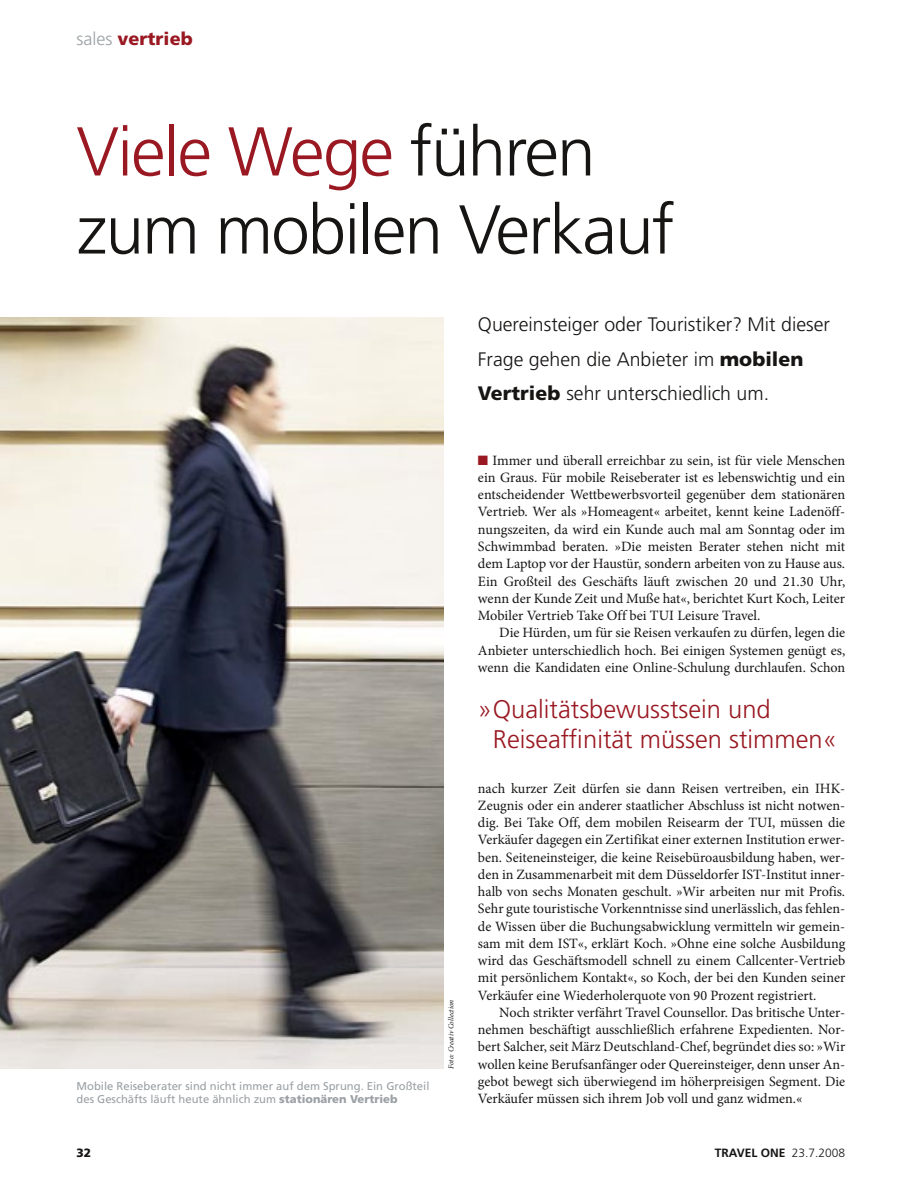
<style>
.page{position:relative;width:915px;height:1191px;background:#fff}
.page>*{position:absolute;margin:0;border:0;box-sizing:border-box;transform-origin:0 0}
.t1{font:300 69px/78px "Frutiger LT Std";letter-spacing:-.025em;color:#171514}
.t2{font:300 25.5px/30px "Frutiger LT Std";color:#991821}
.t3{font:300 19.5px/34.5px "Frutiger LT Std";color:#171514}
.t4{font:900 18px "Frutiger LT Std";color:#991821}
.t5{font:14.25px/17.2px "Minion Pro";color:#171514;text-align:justify}
.t6{font:700 12px "Frutiger LT Std";color:#171514}
.t7{font:900 12px "Frutiger LT Std";color:#171514}
.t8{font:11.25px/13.5px "Frutiger LT Std";color:#9aa0a4}
.t9{font:italic 7.5px "Minion Pro";letter-spacing:-.01em;color:#171514}
.s1{font-weight:300;color:#9aa0a4}
.s2{color:#991821}
.s3{font-weight:900}
.s4{font-weight:300}
</style>
<div class="page">
<img style="left:0;top:317px;width:444px;height:751px">
<p class="t4" style="left:77px;top:28px;width:118px"><span class="s1">sales</span> vertrieb</p>
<h1 class="t1" style="left:77px;top:114px;width:599px"><span class="s2">Viele Wege</span> führen zum mobilen Verkauf</h1>
<h3 class="t3" style="left:478px;top:307px;width:353px">Quereinsteiger oder Touristiker? Mit dieser<br>Frage gehen die Anbieter im <span class="s3">mobilen<br>Vertrieb</span> sehr unterschiedlich um.</h3>
<p class="t5" style="left:478px;top:451px;width:369px"><span class="s2">■</span> Immer und überall erreichbar zu sein, ist für viele Menschen ein Graus. Für mobile Reiseberater ist es lebenswichtig und ein entscheidender Wettbewerbsvorteil gegenüber dem stationären Vertrieb. Wer als »Homeagent« arbeitet, kennt keine Ladenöff&shy;nungszeiten, da wird ein Kunde auch mal am Sonntag oder im Schwimmbad beraten. »Die meisten Berater stehen nicht mit dem Laptop vor der Haustür, sondern arbeiten von zu Hause aus.<br>Ein Großteil des Geschäfts läuft zwischen 20 und 21.30 Uhr, wenn der Kunde Zeit und Muße hat«, berichtet Kurt Koch, Leiter Mobiler Vertrieb Take Off bei TUI Leisure Travel.</p>
<p class="t5" style="left:478px;top:624px;width:369px;text-indent:21px">Die Hürden, um für sie Reisen verkaufen zu dürfen, legen die Anbieter unterschiedlich hoch. Bei einigen Systemen genügt es, wenn die Kandidaten eine Online-Schulung durchlaufen. Schon</p>
<p class="t8" style="left:77px;top:1079px;width:354px">Mobile Reiseberater sind nicht immer auf dem Sprung. Ein Großteil des Geschäfts läuft heute ähnlich zum <span class="s3">stationären Vertrieb</span></p>
<p class="t9" style="left:446px;top:1068px;width:70px;rotate:-90deg">Foto: Creativ Collection</p>
<h2 class="t2" style="left:492px;top:694px;width:345px;text-indent:-15px">» Qualitätsbewusstsein und<br>Reiseaffinität müssen stimmen«</h2>
<p class="t5" style="left:478px;top:779px;width:369px">nach kurzer Zeit dürfen sie dann Reisen vertreiben, ein IHK-Zeugnis oder ein anderer staatlicher Abschluss ist nicht notwen&shy;dig. Bei Take Off, dem mobilen Reisearm der TUI, müssen die Verkäufer dagegen ein Zertifikat einer externen Institution erwer&shy;ben. Seiteneinsteiger, die keine Reisebüroausbildung haben, wer&shy;den in Zusammenarbeit mit dem Düsseldorfer IST-Institut inner&shy;halb von sechs Monaten geschult. »Wir arbeiten nur mit Profis.<br>Sehr gute touristische Vorkenntnisse sind unerlässlich, das fehlen&shy;de Wissen über die Buchungsabwicklung vermitteln wir gemein&shy;sam mit dem IST«, erklärt Koch. »Ohne eine solche Ausbildung wird das Geschäftsmodell schnell zu einem Callcenter-Vertrieb mit persönlichem Kontakt«, so Koch, der bei den Kunden seiner Verkäufer eine Wiederholerquote von 90 Prozent registriert.</p>
<p class="t5" style="left:478px;top:1003px;width:368px;text-indent:21px">Noch strikter verfährt Travel Counsellor. Das britische Unter&shy;nehmen beschäftigt ausschließlich erfahrene Expedienten. Nor&shy;bert Salcher, seit März Deutschland-Chef, begründet dies so: »Wir wollen keine Berufsanfänger oder Quereinsteiger, denn unser An&shy;gebot bewegt sich überwiegend im höherpreisigen Segment. Die Verkäufer müssen sich ihrem Job voll und ganz widmen.«</p>
<p class="t7" style="left:77px;top:1146px;width:16px">32</p>
<p class="t6" style="left:714px;top:1146px;width:132px">TRAVEL ONE <span class="s4">23.7.2008</span></p>
</div>
